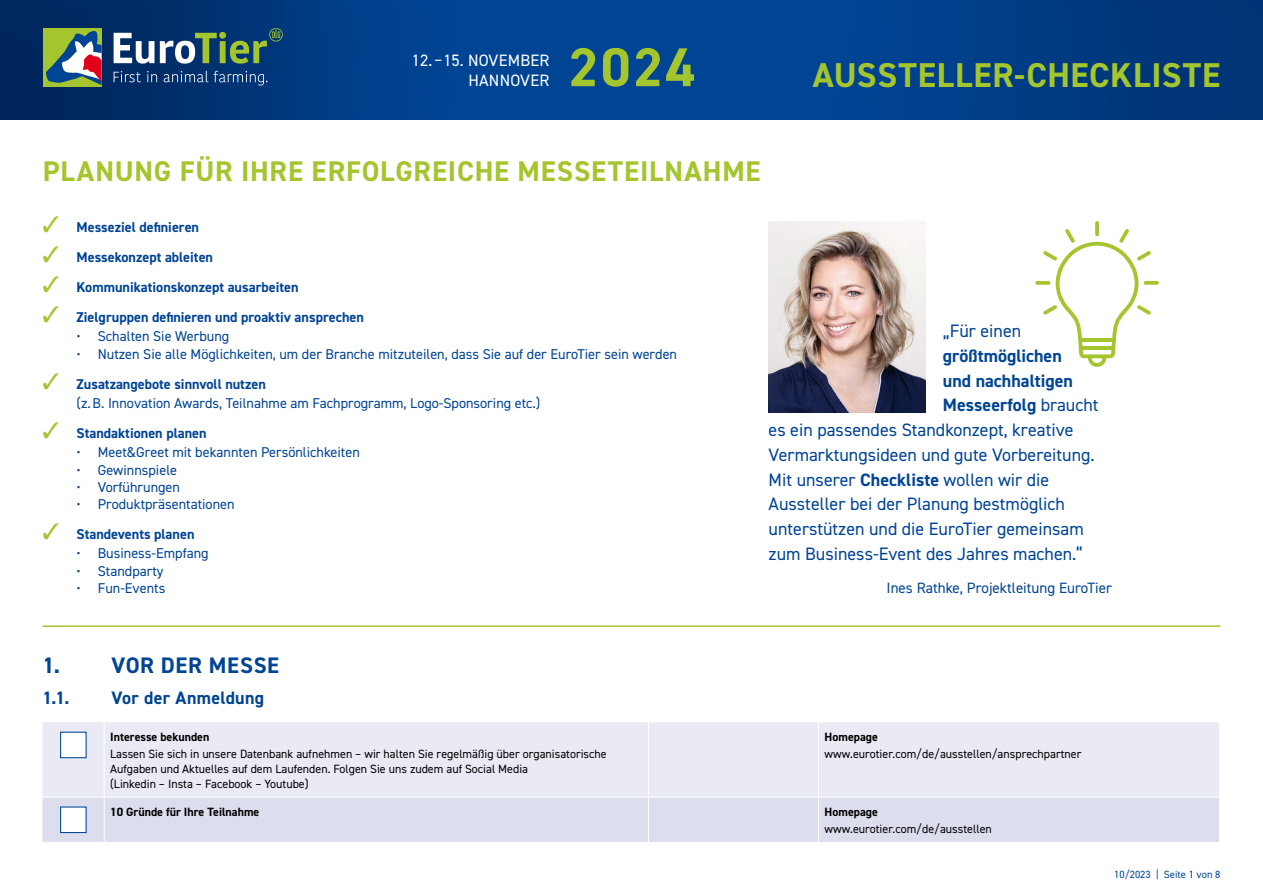
<style>
.page{position:relative;width:1263px;height:893px;background:#fff}
.page>*{position:absolute;margin:0;border:0;box-sizing:border-box;transform-origin:0 0}
.t1{font:700 54.75px "DIN2014";color:#a4c52d}
.t2{font:700 34.5px "DIN2014";letter-spacing:.025em;color:#a4c52d}
.Ü{font:700 28.5px "DIN2014";letter-spacing:.03em;color:#a4c52d}
.Ü-2{font:700 22.5px "DIN2014";letter-spacing:.025em;color:#004494}
.fliesstabelle{font:18px "DIN2014";color:#004494}
.fliesstabelle-2{font:700 18px "DIN2014";color:#004494}
.Ü2{font:700 18px "DIN2014";letter-spacing:.015em;color:#004494}
.t3{font:16.5px/19.5px "DIN2014";letter-spacing:.01em;color:#fff;text-align:right}
.fliesstabelle-3{font:15px "DIN2014";color:#004494}
.fliesstabelle-4{font:14.25px "DIN2014";color:#004494}
.Ü_Tabelle{font:700 14.25px "DIN2014";color:#004494}
.fliesstabelle-5{font:12px/14.9px "DIN2014";color:#000}
.Ü_Tabelle-2{font:700 12px "DIN2014";color:#000}
.t4{font:10.5px "DIN2014";color:#004494}
.s1{color:#a4c52d}
.s2{font-weight:400}
.s3{font-weight:700}
</style>
<div class="page">
<img style="left:0;top:0;width:1263px;height:119px">
<div style="left:43px;top:28px;width:59px;height:59px;background:#a4c52d"></div>
<svg style="left:46px;top:31px;width:56px;height:54px"></svg>
<svg style="left:114px;top:28px;width:169px;height:36px"></svg>
<svg style="left:114px;top:71px;width:27px;height:11px"></svg>
<svg style="left:147px;top:71px;width:10px;height:11px"></svg>
<svg style="left:164px;top:71px;width:103px;height:15px;background:#244f84"></svg>
<div style="left:43px;top:722px;width:1176px;height:75px;background:#e9eaf4"></div>
<div style="left:43px;top:798px;width:1176px;height:44px;background:#dcdded"></div>
<hr style="left:104px;top:722px;width:1px;height:75px;background:#fff">
<hr style="left:648px;top:722px;width:1px;height:75px;background:#fff">
<hr style="left:818px;top:722px;width:1px;height:75px;background:#fff">
<hr style="left:104px;top:798px;width:1px;height:44px;background:#fff">
<hr style="left:648px;top:798px;width:1px;height:44px;background:#fff">
<hr style="left:818px;top:798px;width:1px;height:44px;background:#fff">
<div style="left:60px;top:732px;width:27px;height:26px;background:#fff;border:1px solid #004494"></div>
<div style="left:60px;top:806px;width:27px;height:27px;background:#fff;border:1px solid #004494"></div>
<img style="left:769px;top:221px;width:157px;height:191px">
<hr style="left:43px;top:625px;width:1177px;height:2px;background:#a4c52d">
<svg style="left:1035px;top:221px;width:124px;height:146px"></svg>
<p class="t3" style="left:412px;top:50px;width:139px">12.–15. NOVEMBER<br>HANNOVER</p>
<h1 class="t1" style="left:569px;top:31px;width:128px">2024</h1>
<h2 class="t2" style="left:813px;top:52px;width:409px">AUSSTELLER-CHECKLISTE</h2>
<p class="Ü" style="left:43px;top:152px;width:719px">PLANUNG FÜR IHRE ERFOLGREICHE MESSETEILNAHME</p>
<p class="Ü_Tabelle" style="left:43px;top:217px;width:158px"><span class="s1">✓</span> Messeziel definieren</p>
<p class="Ü_Tabelle" style="left:43px;top:247px;width:172px"><span class="s1">✓</span> Messekonzept ableiten</p>
<p class="Ü_Tabelle" style="left:43px;top:277px;width:258px"><span class="s1">✓</span> Kommunikationskonzept ausarbeiten</p>
<p class="Ü_Tabelle" style="left:43px;top:307px;width:323px"><span class="s1">✓</span> Zielgruppen definieren und proaktiv ansprechen</p>
<p class="fliesstabelle-4" style="left:77px;top:327px;width:154px">• Schalten Sie Werbung</p>
<p class="fliesstabelle-4" style="left:77px;top:345px;width:602px">• Nutzen Sie alle Möglichkeiten, um der Branche mitzuteilen, dass Sie auf der EuroTier sein werden</p>
<p class="Ü_Tabelle" style="left:43px;top:374px;width:225px"><span class="s1">✓</span> Zusatzangebote sinnvoll nutzen</p>
<p class="fliesstabelle-4" style="left:77px;top:394px;width:465px">(z.B. Innovation Awards, Teilnahme am Fachprogramm, Logo-Sponsoring etc.)</p>
<p class="Ü_Tabelle" style="left:43px;top:423px;width:166px"><span class="s1">✓</span> Standaktionen planen</p>
<p class="fliesstabelle-4" style="left:77px;top:443px;width:285px">• Meet&amp;Greet mit bekannten Persönlichkeiten</p>
<p class="fliesstabelle-4" style="left:77px;top:461px;width:102px">• Gewinnspiele</p>
<p class="fliesstabelle-4" style="left:77px;top:478px;width:105px">• Vorführungen</p>
<p class="fliesstabelle-4" style="left:77px;top:495px;width:160px">• Produktpräsentationen</p>
<p class="Ü_Tabelle" style="left:43px;top:525px;width:153px"><span class="s1">✓</span> Standevents planen</p>
<p class="fliesstabelle-4" style="left:77px;top:545px;width:134px">• Business-Empfang</p>
<p class="fliesstabelle-4" style="left:77px;top:562px;width:88px">• Standparty</p>
<p class="fliesstabelle-4" style="left:77px;top:579px;width:90px">• Fun-Events</p>
<p class="fliesstabelle" style="left:943px;top:320px;width:80px">„Für einen</p>
<p class="fliesstabelle-2" style="left:943px;top:344px;width:120px">größtmöglichen</p>
<p class="fliesstabelle-2" style="left:943px;top:368px;width:131px">und nachhaltigen</p>
<p class="fliesstabelle-2" style="left:943px;top:393px;width:157px">Messeerfolg <span class="s2">braucht</span></p>
<p class="fliesstabelle" style="left:769px;top:419px;width:306px">es ein passendes Standkonzept, kreative</p>
<p class="fliesstabelle" style="left:769px;top:443px;width:328px">Vermarktungsideen und gute Vorbereitung.</p>
<p class="fliesstabelle" style="left:769px;top:468px;width:282px">Mit unserer <span class="s3">Checkliste</span> wollen wir die</p>
<p class="fliesstabelle" style="left:769px;top:493px;width:298px">Aussteller bei der Planung bestmöglich</p>
<p class="fliesstabelle" style="left:769px;top:518px;width:317px">unterstützen und die EuroTier gemeinsam</p>
<p class="fliesstabelle" style="left:769px;top:542px;width:316px">zum Business-Event des Jahres machen.“</p>
<p class="fliesstabelle-3" style="left:886px;top:579px;width:227px">Ines Rathke, Projektleitung EuroTier</p>
<p class="Ü-2" style="left:43px;top:651px;width:238px">1. VOR DER MESSE</p>
<p class="Ü2" style="left:43px;top:685px;width:29px">1.1.</p>
<p class="Ü2" style="left:112px;top:685px;width:154px">Vor der Anmeldung</p>
<p class="Ü_Tabelle-2" style="left:110px;top:729px;width:101px">Interesse bekunden</p>
<p class="fliesstabelle-5" style="left:110px;top:746px;width:498px">Lassen Sie sich in unsere Datenbank aufnehmen – wir halten Sie regelmäßig über organisatorische<br>Aufgaben und Aktuelles auf dem Laufenden. Folgen Sie uns zudem auf Social Media<br>(Linkedin – Insta – Facebook – Youtube)</p>
<p class="Ü_Tabelle-2" style="left:825px;top:729px;width:55px">Homepage</p>
<p class="fliesstabelle-5" style="left:825px;top:746px;width:258px">www.eurotier.com/de/ausstellen/ansprechpartner</p>
<p class="Ü_Tabelle-2" style="left:110px;top:804px;width:151px">10 Gründe für Ihre Teilnahme</p>
<p class="Ü_Tabelle-2" style="left:825px;top:804px;width:55px">Homepage</p>
<p class="fliesstabelle-5" style="left:825px;top:821px;width:169px">www.eurotier.com/de/ausstellen</p>
<p class="t4" style="left:1114px;top:868px;width:108px">10/2023 | Seite 1 von 8</p>
</div>
